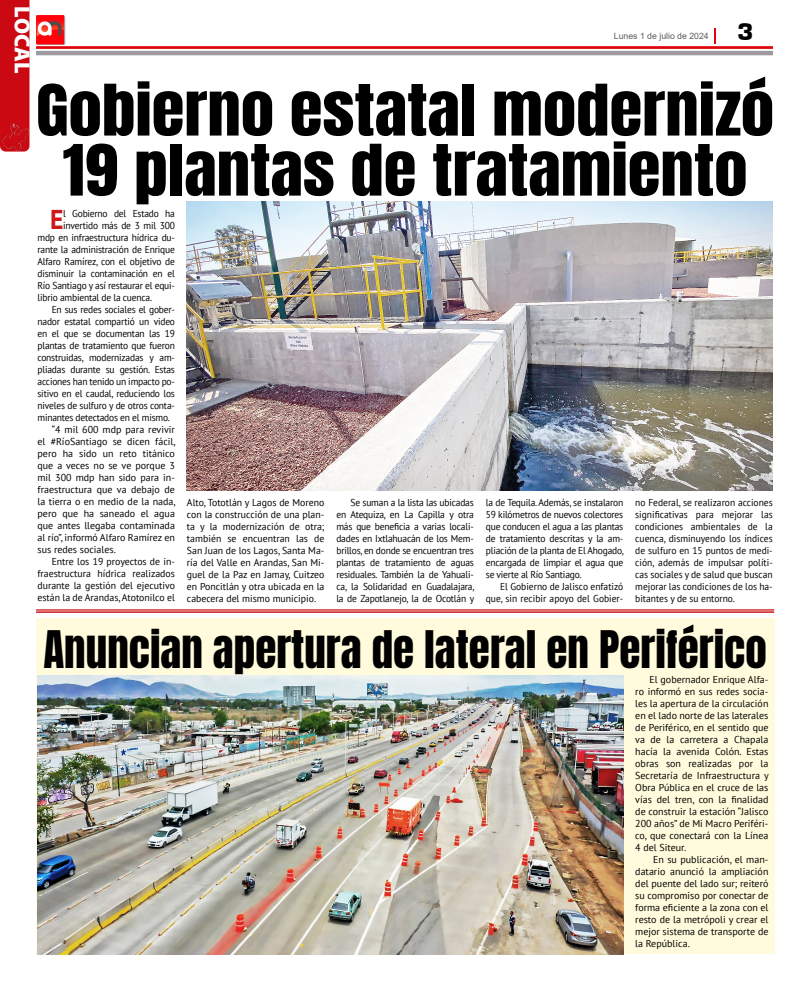
<style>
.page{position:relative;width:808px;height:1007px;background:#fff}
.page>*{position:absolute;margin:0;border:0;box-sizing:border-box;transform-origin:0 0}
.t1{font:60px/60px "Anton";color:#000;text-align:center;scale:1.12 1}
.t2{font:44px "Anton";color:#000}
.t3{font:700 27.1px "PT Sans";color:#cd1719;scale:.95 1}
.t4{font:900 25px "Eurostile";color:#000}
.t5{font:900 22px "Myriad Pro";letter-spacing:-.005em;color:#fff}
.t6{font:10px/12px "PT Sans";letter-spacing:-.02em;color:#000;text-align:justify;scale:.95 1}
.t7{font:10px/12px "PT Sans";letter-spacing:-.02em;color:#000;text-align:justify}
.t8{font:10px "PT Sans";color:#000}
.t9{font:10px/12px "PT Sans";color:#000;text-align:right;scale:.95 1}
.t10{font:8.7px "Arial";color:#5c5b5f}
</style>
<div class="page">
<svg style="left:36px;top:28px;width:737px;height:27px"></svg>
<img style="left:36px;top:16px;width:30px;height:29px">
<div style="left:36px;top:618px;width:738px;height:335px;background:#fffbdc"></div>
<img style="left:187px;top:201px;width:586px;height:289px">
<img style="left:38px;top:675px;width:585px;height:278px">
<hr style="left:36px;top:609px;width:738px;height:1px;background:#cd1719">
<hr style="left:36px;top:610px;width:738px;height:1px;background:#cd1719">
<hr style="left:36px;top:612px;width:738px;height:1px;background:#cd1719">
<div style="left:0;top:0;width:29px;height:120px;background:#cb0912"></div>
<img style="left:0;top:120px;width:30px;height:32px">
<h3 class="t5" style="left:37px;top:6px;width:68px;rotate:90deg">LOCAL</h3>
<p class="t10" style="left:614px;top:30px;width:96px">Lunes 1 de julio de 2024</p>
<h3 class="t4" style="left:737px;top:18px;width:17px">3</h3>
<h1 class="t1" style="left:36px;top:85px;width:660px">Gobierno estatal modernizó<br>19 plantas de tratamiento</h1>
<h3 class="t3" style="left:50px;top:201px;width:16px">E</h3>
<p class="t6" style="left:63px;top:207px;width:119px">l Gobierno del Estado ha</p>
<p class="t6" style="left:63px;top:219px;width:119px">invertido más de 3 mil 300</p>
<p class="t6" style="left:38px;top:231px;width:146px">mdp en infraestructura hídrica du-</p>
<p class="t6" style="left:38px;top:243px;width:146px">rante la administración de Enrique</p>
<p class="t6" style="left:38px;top:255px;width:146px">Alfaro Ramírez, con el objetivo de</p>
<p class="t6" style="left:38px;top:267px;width:146px">disminuir la contaminación en el</p>
<p class="t6" style="left:38px;top:279px;width:146px">Río Santiago y así restaurar el equi-</p>
<p class="t6" style="left:38px;top:291px;width:122px">librio ambiental de la cuenca.</p>
<p class="t6" style="left:52px;top:303px;width:131px">En sus redes sociales el gober-</p>
<p class="t6" style="left:38px;top:315px;width:146px">nador estatal compartió un video</p>
<p class="t6" style="left:38px;top:327px;width:146px">en el que se documentan las 19</p>
<p class="t6" style="left:38px;top:339px;width:146px">plantas de tratamiento que fueron</p>
<p class="t6" style="left:38px;top:351px;width:146px">construidas, modernizadas y am-</p>
<p class="t6" style="left:38px;top:363px;width:146px">pliadas durante su gestión. Estas</p>
<p class="t6" style="left:38px;top:375px;width:146px">acciones han tenido un impacto po-</p>
<p class="t6" style="left:38px;top:387px;width:146px">sitivo en el caudal, reduciendo los</p>
<p class="t6" style="left:38px;top:399px;width:146px">niveles de sulfuro y de otros conta-</p>
<p class="t6" style="left:38px;top:411px;width:141px">minantes detectados en el mismo.</p>
<p class="t8" style="left:52px;top:423px;width:125px">“4 mil 600 mdp para revivir</p>
<p class="t8" style="left:38px;top:435px;width:140px">el #RíoSantiago se dicen fácil,</p>
<p class="t8" style="left:38px;top:447px;width:139px">pero ha sido un reto titánico</p>
<p class="t8" style="left:38px;top:459px;width:139px">que a veces no se ve porque 3</p>
<p class="t8" style="left:38px;top:471px;width:139px">mil 300 mdp han sido para in-</p>
<p class="t8" style="left:38px;top:483px;width:139px">fraestructura que va debajo de</p>
<p class="t8" style="left:38px;top:495px;width:140px">la tierra o en medio de la nada,</p>
<p class="t8" style="left:38px;top:507px;width:139px">pero que ha saneado el agua</p>
<p class="t8" style="left:38px;top:519px;width:139px">que antes llegaba contaminada</p>
<p class="t8" style="left:38px;top:531px;width:139px">al río”, informó Alfaro Ramírez en</p>
<p class="t8" style="left:38px;top:543px;width:80px">sus redes sociales.</p>
<p class="t8" style="left:52px;top:555px;width:125px">Entre los 19 proyectos de in-</p>
<p class="t8" style="left:38px;top:567px;width:139px">fraestructura hídrica realizados</p>
<p class="t8" style="left:38px;top:579px;width:139px">durante la gestión del ejecutivo</p>
<p class="t8" style="left:38px;top:591px;width:139px">están la de Arandas, Atotonilco el</p>
<p class="t7" style="left:187px;top:496px;width:139px">Alto, Tototlán y Lagos de Moreno con la construcción de una plan&shy;ta y la modernización de otra; también se encuentran las de San Juan de los Lagos, Santa Ma&shy;ría del Valle en Arandas, San Mi&shy;guel de la Paz en Jamay, Cuitzeo en Poncitlán y otra ubicada en la cabecera del mismo municipio.</p>
<p class="t6" style="left:336px;top:496px;width:147px;text-indent:14px">Se suman a la lista las ubicadas en Atequiza, en La Capilla y otra más que beneficia a varias locali&shy;dades en Ixtlahuacán de los Mem&shy;brillos, en donde se encuentran tres plantas de tratamiento de aguas residuales. También la de Yahuali&shy;ca, la Solidaridad en Guadalajara, la de Zapotlanejo, la de Ocotlán y</p>
<p class="t6" style="left:486px;top:496px;width:147px">la de Tequila. Además, se instalaron 59 kilómetros de nuevos colectores que conducen el agua a las plantas de tratamiento descritas y la am&shy;pliación de la planta de El Ahogado, encargada de limpiar el agua que se vierte al Río Santiago.</p>
<p class="t9" style="left:486px;top:580px;width:146px">El Gobierno de Jalisco enfatizó que, sin recibir apoyo del Gobier-</p>
<p class="t6" style="left:635px;top:496px;width:146px">no Federal, se realizaron acciones significativas para mejorar las condiciones ambientales de la cuenca, disminuyendo los índices de sulfuro en 15 puntos de medi&shy;ción, además de impulsar políti&shy;cas sociales y de salud que buscan mejorar las condiciones de los ha&shy;bitantes y de su entorno.</p>
<h2 class="t2" style="left:43px;top:627px;width:725px">Anuncian apertura de lateral en Periférico</h2>
<p class="t7" style="left:635px;top:673px;width:135px;text-indent:14px">El gobernador Enrique Alfa&shy;ro informó en sus redes socia&shy;les la apertura de la circulación en el lado norte de las laterales de Periférico, en el sentido que va de la carretera a Chapala hacía la avenida Colón. Estas obras son realizadas por la Secretaría de Infraestructura y Obra Pública en el cruce de las vías del tren, con la finalidad de construir la estación “Jalisco 200 años” de Mi Macro Periféri&shy;co, que conectará con la Línea 4 del Siteur.</p>
<p class="t7" style="left:635px;top:853px;width:135px;text-indent:18px">En su publicación, el man&shy;datario anunció la ampliación del puente del lado sur; reiteró su compromiso por conectar de forma eficiente a la zona con el resto de la metrópoli y crear el mejor sistema de transporte de la República.</p>
</div>
